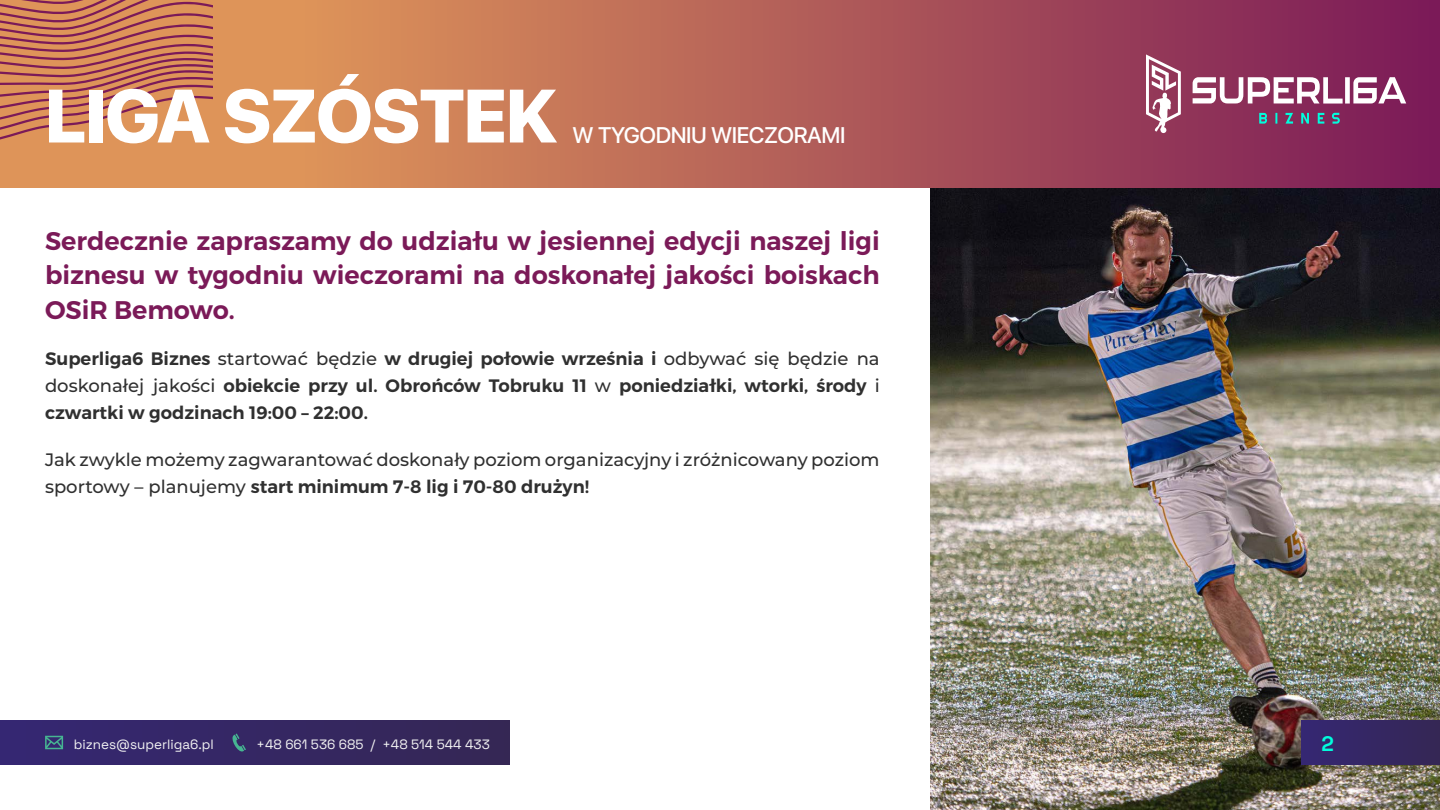
<style>
.page{position:relative;width:1440px;height:810px;background:#fff}
.page>*{position:absolute;margin:0;border:0;box-sizing:border-box;transform-origin:0 0}
.t1{font:800 75px "SFUI Display";letter-spacing:-.02em;color:#fff}
.t2{font:600 25.5px/34.5px "Montserrat";color:#7b1a58;text-align:justify}
.t3{font:500 22.5px "SFUI Display";letter-spacing:-.02em;color:#fff}
.t4{font:300 21px "Space Grotesk";color:#01fcdc}
.t5{font:600 18px/27px "Montserrat";color:#303030;text-align:justify}
.t6{font:500 18px/27px "Montserrat";color:#303030}
.t7{font:300 13.5px "Space Grotesk";color:#f4f4f4}
.s1{font-weight:500}
.s2{font-weight:600}
</style>
<div class="page">
<img style="left:930px;top:188px;width:510px;height:622px">
<div style="left:0;top:0;width:1440px;height:188px;background:linear-gradient(to right,#efa859,#7f1f58)"></div>
<svg style="left:0;top:0;width:213px;height:145px;background:#c77858"></svg>
<div style="left:0;top:720px;width:510px;height:45px;background:linear-gradient(to right,#352773,#352754)"></div>
<div style="left:1301px;top:720px;width:139px;height:45px;background:linear-gradient(to right,#352773,#352754)"></div>
<svg style="left:45px;top:736px;width:18px;height:13px"></svg>
<svg style="left:229px;top:734px;width:17px;height:20px"></svg>
<svg style="left:1259px;top:113px;width:81px;height:11px"></svg>
<svg style="left:1193px;top:77px;width:213px;height:27px"></svg>
<svg style="left:1146px;top:54px;width:35px;height:79px"></svg>
<h1 class="t1" style="left:45px;top:73px;width:514px">LIGA SZÓSTEK</h1>
<p class="t3" style="left:573px;top:119px;width:274px">W TYGODNIU WIECZORAMI</p>
<h2 class="t2" style="left:45px;top:224px;width:836px">Serdecznie zapraszamy do udziału w jesiennej edycji naszej ligi biznesu w tygodniu wieczorami na doskonałej jakości boiskach OSiR Bemowo.</h2>
<p class="t5" style="left:45px;top:345px;width:836px">Superliga6 Biznes <span class="s1">startować będzie</span> w drugiej połowie września i <span class="s1">odbywać się będzie na doskonałej jakości</span> obiekcie przy ul. Obrońców Tobruku 11 <span class="s1">w</span> poniedziałki, wtorki, środy <span class="s1">i </span>czwartki w godzinach 19:00 – 22:00.</p>
<p class="t6" style="left:45px;top:445px;width:836px">Jak zwykle możemy zagwarantować doskonały poziom organizacyjny i zróżnicowany poziom sportowy – planujemy <span class="s2">start minimum 7-8 lig i 70-80 drużyn!</span></p>
<p class="t7" style="left:74px;top:735px;width:142px">biznes@superliga6.pl</p>
<p class="t7" style="left:257px;top:735px;width:235px">+48 661 536 685 / +48 514 544 433</p>
<p class="t4" style="left:1322px;top:728px;width:14px">2</p>
</div>
